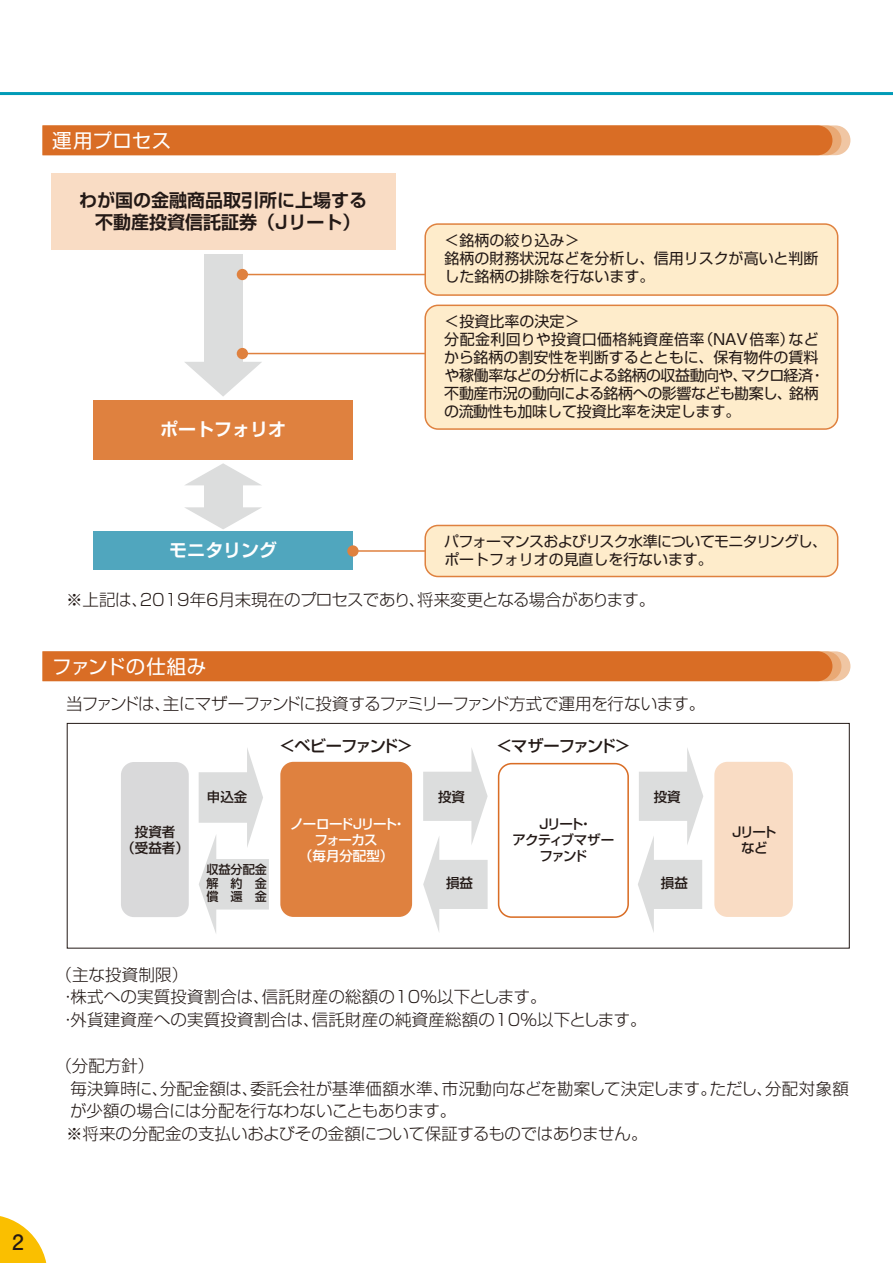
<style>
.page{position:relative;width:893px;height:1263px;background:#fff}
.page>*{position:absolute;margin:0;border:0;box-sizing:border-box;transform-origin:0 0}
.t1{font:700 21px "Futo Go B101 Pro";color:#231916}
.t2{font:19.5px "Shin Go Pro";letter-spacing:.02em;color:#fff}
.t3{font:700 18px/22.5px "Shin Go Pro De";color:#231916;text-align:center}
.t4{font:700 18px "Shin Go Pro De";color:#fff}
.t5{font:300 16.5px/22.5px "Shin Go Pro";color:#231916}
.t6{font:300 16.5px "Shin Go Pro";letter-spacing:-.04em;color:#231916}
.t7{font:500 16.2px "Shin Go Pro";letter-spacing:-.085em;color:#231916}
.t8{font:15px/18px "Shin Go Pro";color:#231916}
.t9{font:14.85px/17.9px "Shin Go Pro";letter-spacing:-.04em;color:#231916}
.t10{font:500 13.5px/16.2px "Shin Go Pro";letter-spacing:-.055em;color:#231916;text-align:center}
.t11{font:500 13.5px/16.2px "Shin Go Pro";letter-spacing:-.06em;color:#fff;text-align:center}
.t12{font:500 13.5px/16.2px "Shin Go Pro";letter-spacing:-.115em;color:#231916;text-align:center}
.t13{font:500 12.15px/13.5px "Shin Go Pro";color:#231916;text-align:justify}
</style>
<div class="page">
<div style="left:43px;top:651px;width:807px;height:30px;background:#d96d25"></div>
<div style="left:43px;top:125px;width:807px;height:30px;background:#d96d25"></div>
<div style="left:280px;top:762px;width:132px;height:155px;background:#df813f;border-radius:13px"></div>
<div style="left:498px;top:763px;width:131px;height:155px;border:2px solid #d96d25;border-radius:13px"></div>
<div style="left:714px;top:762px;width:79px;height:155px;background:#f9dcc4;border-radius:13px"></div>
<div style="left:121px;top:762px;width:68px;height:155px;background:#d9d9da;border-radius:13px"></div>
<svg style="left:423px;top:748px;width:65px;height:184px"></svg>
<svg style="left:199px;top:748px;width:70px;height:185px"></svg>
<svg style="left:638px;top:748px;width:65px;height:184px"></svg>
<div style="left:67px;top:723px;width:783px;height:225px;border:1px solid #231916"></div>
<div style="left:51px;top:173px;width:344px;height:77px;background:#f9dcc4"></div>
<div style="left:94px;top:532px;width:259px;height:38px;background:#50a6be"></div>
<div style="left:94px;top:401px;width:259px;height:59px;background:#df813f"></div>
<div style="left:204px;top:254px;width:38px;height:115px;background:#dcdddd"></div>
<svg style="left:185px;top:362px;width:77px;height:35px"></svg>
<div style="left:204px;top:477px;width:38px;height:37px;background:#dcdddd"></div>
<svg style="left:185px;top:507px;width:77px;height:22px"></svg>
<svg style="left:185px;top:463px;width:76px;height:22px"></svg>
<div style="left:425px;top:224px;width:413px;height:71px;background:#feeccb;border-radius:13px"></div>
<div style="left:424px;top:223px;width:414px;height:73px;border:2px solid #df813f;border-radius:13px"></div>
<div style="left:425px;top:525px;width:413px;height:51px;background:#feeccb;border-radius:13px"></div>
<div style="left:424px;top:525px;width:414px;height:52px;border:2px solid #df813f;border-radius:13px"></div>
<div style="left:425px;top:305px;width:413px;height:124px;background:#feeccb;border-radius:13px"></div>
<div style="left:424px;top:305px;width:414px;height:125px;border:2px solid #df813f;border-radius:13px"></div>
<hr style="left:242px;top:274px;width:183px;height:1px;background:#df813f">
<div style="left:237px;top:269px;width:11px;height:11px;background:#df813f;border-radius:50%"></div>
<hr style="left:242px;top:353px;width:183px;height:1px;background:#df813f">
<div style="left:237px;top:348px;width:11px;height:11px;background:#df813f;border-radius:50%"></div>
<hr style="left:353px;top:550px;width:72px;height:2px;background:#df813f">
<div style="left:347px;top:545px;width:12px;height:12px;background:#df813f;border-radius:50%"></div>
<hr style="left:0;top:92px;width:893px;height:3px;background:#009bb7">
<svg style="left:0;top:1216px;width:47px;height:47px"></svg>
<p class="t2" style="left:52px;top:125px;width:121px">運用プロセス</p>
<p class="t3" style="left:79px;top:186px;width:290px">わが国の金融商品取引所に上場する不動産投資信託証券（Jリート）</p>
<p class="t4" style="left:160px;top:415px;width:128px">ポートフォリオ</p>
<p class="t8" style="left:444px;top:229px;width:376px">＜銘柄の絞り込み＞<br>銘柄の財務状況などを分析し、信用リスクが高いと判断した銘柄の排除を行ないます。</p>
<p class="t8" style="left:444px;top:310px;width:382px">＜投資比率の決定＞<br>分配金利回りや投資口価格純資産倍率（NAV倍率）などから銘柄の割安性を判断するとともに、保有物件の賃料や稼働率などの分析による銘柄の収益動向や、マクロ経済・不動産市況の動向による銘柄への影響なども勘案し、銘柄の流動性も加味して投資比率を決定します。</p>
<p class="t4" style="left:169px;top:536px;width:110px">モニタリング</p>
<p class="t9" style="left:444px;top:531px;width:384px">パフォーマンスおよびリスク水準についてモニタリングし、ポートフォリオの見直しを行ないます。</p>
<p class="t5" style="left:66px;top:587px;width:591px">※上記は、2019年6月末現在のプロセスであり、将来変更となる場合があります。</p>
<p class="t2" style="left:52px;top:650px;width:155px">ファンドの仕組み</p>
<p class="t6" style="left:66px;top:690px;width:641px">当ファンドは、主にマザーファンドに投資するファミリーファンド方式で運用を行ないます。</p>
<p class="t10" style="left:121px;top:822px;width:69px">投資者<br>（受益者）</p>
<p class="t7" style="left:280px;top:733px;width:135px">＜ベビーファンド＞</p>
<p class="t7" style="left:496px;top:733px;width:135px">＜マザーファンド＞</p>
<p class="t10" style="left:207px;top:787px;width:42px">申込金</p>
<p class="t13" style="left:206px;top:861px;width:62px">収益分配金解　約　金償　還　金</p>
<p class="t10" style="left:438px;top:787px;width:28px">投資</p>
<p class="t11" style="left:290px;top:814px;width:117px">ノーロードＪリート・フォーカス<br>（毎月分配型）</p>
<p class="t12" style="left:512px;top:814px;width:103px">Ｊリート・<br>アクティブマザーファンド</p>
<p class="t10" style="left:446px;top:873px;width:28px">損益</p>
<p class="t10" style="left:654px;top:787px;width:28px">投資</p>
<p class="t10" style="left:661px;top:873px;width:28px">損益</p>
<p class="t10" style="left:732px;top:822px;width:46px">Jリートなど</p>
<p class="t5" style="left:56px;top:961px;width:592px">（主な投資制限）<br>・株式への実質投資割合は、信託財産の総額の10％以下とします。<br>・外貨建資産への実質投資割合は、信託財産の純資産総額の10%以下とします。</p>
<p class="t5" style="left:66px;top:1053px;width:784px;text-indent:-10px">（分配方針）<br>毎決算時に、分配金額は、委託会社が基準価額水準、市況動向などを勘案して決定します。ただし、分配対象額が少額の場合には分配を行なわないこともあります。<br>※将来の分配金の支払いおよびその金額について保証するものではありません。</p>
<p class="t1" style="left:12px;top:1225px;width:13px">2</p>
</div>
